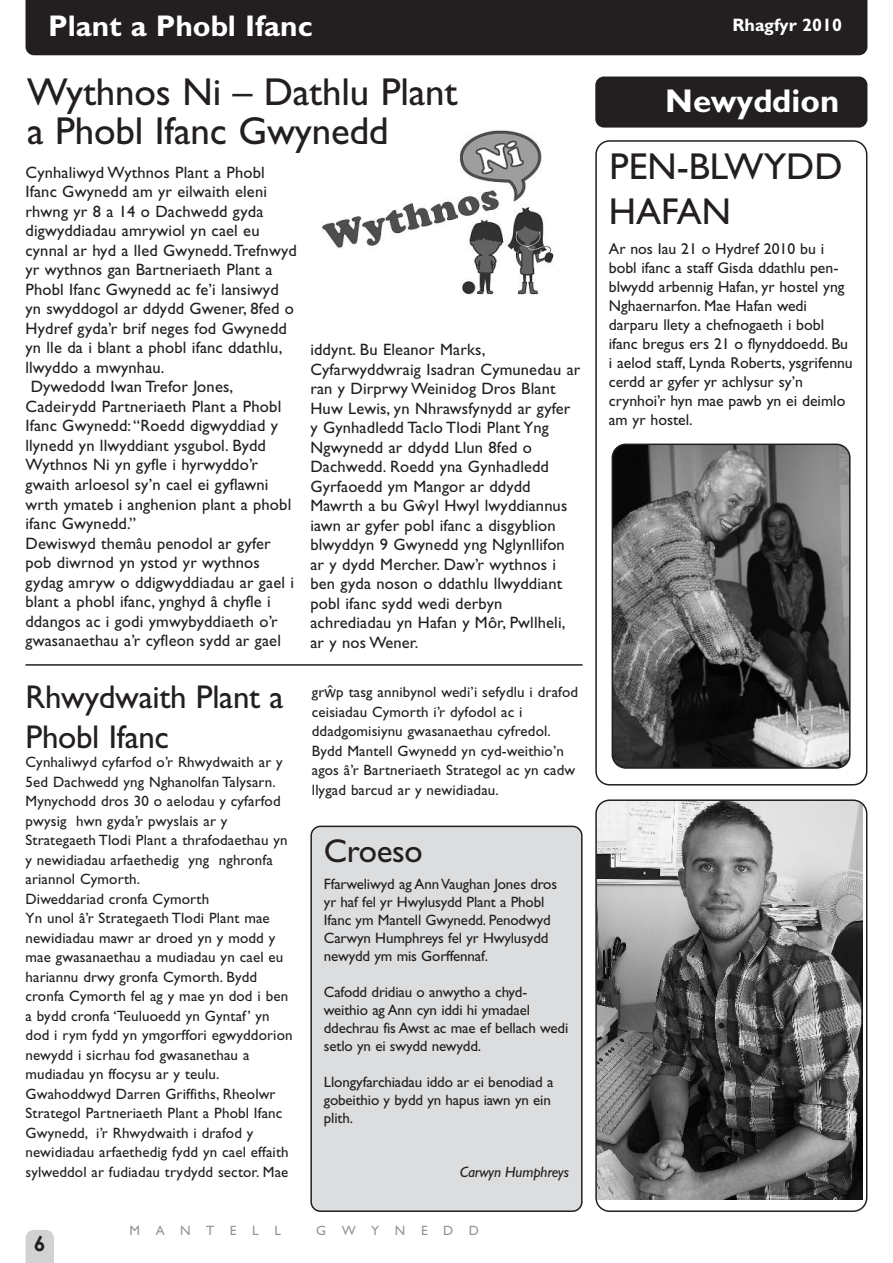
<style>
.page{position:relative;width:893px;height:1263px;background:#fff}
.page>*{position:absolute;margin:0;border:0;box-sizing:border-box;transform-origin:0 0}
.t1{font:39px/39px "Gill Sans";letter-spacing:-.005em;color:#231f20}
.t2{font:37.5px/45px "Gill Sans";color:#231f20}
.t3{font:33px/39.6px "Gill Sans";letter-spacing:-.01em;color:#231f20}
.t4{font:700 33px "Gill Sans";color:#fff}
.t5{font:700 30px "Gill Sans";color:#fff}
.t6{font:700 21px "Century Gothic";color:#231f20}
.t7{font:700 18px "Gill Sans";color:#fff}
.t8{font:16.5px/19.5px "Gill Sans";letter-spacing:.01em;color:#231f20}
.t9{font:15.75px/18.9px "Gill Sans";color:#231f20}
.t10{font:15px/19.5px "Gill Sans";letter-spacing:.01em;color:#231f20}
.t11{font:15px/18px "Gill Sans";letter-spacing:-.01em;color:#231f20}
.t12{font:italic 15px "Gill Sans";letter-spacing:-.01em;color:#231f20}
.t13{font:13.5px "Gill Sans";letter-spacing:1.15em;color:#939598}
.s1{font-family:"Lucida Grande"}
</style>
<div class="page">
<img style="left:322px;top:130px;width:232px;height:165px">
<div style="left:26px;top:0;width:841px;height:55px;background:#231f20"></div>
<svg style="left:26px;top:1230px;width:28px;height:33px"></svg>
<div style="left:310px;top:826px;width:273px;height:386px;background:#dcdddf"></div>
<hr style="left:26px;top:664px;width:557px;height:2px;background:#231f20">
<svg style="left:595px;top:799px;width:272px;height:413px;background:#7c7c7c"></svg>
<svg style="left:595px;top:140px;width:272px;height:645px"></svg>
<svg style="left:612px;top:444px;width:239px;height:325px;background:#5d5d5d"></svg>
<div style="left:595px;top:77px;width:272px;height:51px;background:#231f20;border-radius:9px"></div>
<h3 class="t5" style="left:48px;top:15px;width:266px">Plant a Phobl Ifanc</h3>
<p class="t7" style="left:732px;top:18px;width:111px">Rhagfyr 2010</p>
<h1 class="t1" style="left:27px;top:76px;width:432px">Wythnos Ni – Dathlu Plant a Phobl Ifanc Gwynedd</h1>
<p class="t8" style="left:26px;top:164px;width:241px">Cynhaliwyd Wythnos Plant a Phobl</p>
<p class="t8" style="left:26px;top:184px;width:243px">Ifanc Gwynedd am yr eilwaith eleni</p>
<p class="t8" style="left:26px;top:203px;width:239px">rhwng yr 8 a 14 o Dachwedd gyda</p>
<p class="t8" style="left:26px;top:223px;width:236px">digwyddiadau amrywiol yn cael eu</p>
<p class="t8" style="left:26px;top:242px;width:273px">cynnal ar hyd a lled Gwynedd.Trefnwyd</p>
<p class="t8" style="left:26px;top:262px;width:248px">yr wythnos gan Bartneriaeth Plant a</p>
<p class="t8" style="left:26px;top:281px;width:255px">Phobl Ifanc Gwynedd ac fe’i lansiwyd</p>
<p class="t8" style="left:26px;top:301px;width:270px">yn swyddogol ar ddydd Gwener, 8fed o</p>
<p class="t8" style="left:26px;top:320px;width:263px">Hydref gyda’r brif neges fod Gwynedd</p>
<p class="t8" style="left:26px;top:340px;width:258px">yn lle da i blant a phobl ifanc ddathlu,</p>
<p class="t8" style="left:26px;top:359px;width:141px">llwyddo a mwynhau.</p>
<p class="t8" style="left:31px;top:379px;width:204px">Dywedodd Iwan Trefor Jones,</p>
<p class="t8" style="left:26px;top:398px;width:257px">Cadeirydd Partneriaeth Plant a Phobl</p>
<p class="t8" style="left:26px;top:418px;width:254px">Ifanc Gwynedd: “Roedd digwyddiad y</p>
<p class="t8" style="left:26px;top:437px;width:242px">llynedd yn llwyddiant ysgubol. Bydd</p>
<p class="t8" style="left:26px;top:457px;width:234px">Wythnos Ni yn gyfle i hyrwyddo’r</p>
<p class="t8" style="left:26px;top:476px;width:244px">gwaith arloesol sy’n cael ei gyflawni</p>
<p class="t8" style="left:26px;top:496px;width:267px">wrth ymateb i anghenion plant a phobl</p>
<p class="t8" style="left:25px;top:515px;width:112px">ifanc Gwynedd.”</p>
<p class="t8" style="left:25px;top:535px;width:247px">Dewiswyd themâu penodol ar gyfer</p>
<p class="t8" style="left:25px;top:554px;width:236px">pob diwrnod yn ystod yr wythnos</p>
<p class="t8" style="left:25px;top:574px;width:270px">gydag amryw o ddigwyddiadau ar gael i</p>
<p class="t8" style="left:25px;top:593px;width:247px">blant a phobl ifanc, ynghyd â chyfle i</p>
<p class="t8" style="left:25px;top:613px;width:254px">ddangos ac i godi ymwybyddiaeth o’r</p>
<p class="t8" style="left:25px;top:632px;width:257px">gwasanaethau a’r cyfleon sydd ar gael</p>
<h3 class="t3" style="left:26px;top:680px;width:260px">Rhwydwaith Plant a<br>Phobl Ifanc</h3>
<p class="t10" style="left:26px;top:754px;width:269px">Cynhaliwyd cyfarfod o’r Rhwydwaith ar y 5ed Dachwedd yng Nghanolfan Talysarn.<br>Mynychodd dros 30 o aelodau y cyfarfod pwysig hwn gyda’r pwyslais ar y Strategaeth Tlodi Plant a thrafodaethau yn y newidiadau arfaethedig yng nghronfa ariannol Cymorth.<br>Diweddariad cronfa Cymorth<br>Yn unol â’r Strategaeth Tlodi Plant mae newidiadau mawr ar droed yn y modd y mae gwasanaethau a mudiadau yn cael eu hariannu drwy gronfa Cymorth. Bydd cronfa Cymorth fel ag y mae yn dod i ben a bydd cronfa ‘Teuluoedd yn Gyntaf’ yn dod i rym fydd yn ymgorffori egwyddorion newydd i sicrhau fod gwasanethau a mudiadau yn ffocysu ar y teulu.<br>Gwahoddwyd Darren Griffiths, Rheolwr Strategol Partneriaeth Plant a Phobl Ifanc Gwynedd, i’r Rhwydwaith i drafod y newidiadau arfaethedig fydd yn cael effaith sylweddol ar fudiadau trydydd sector. Mae</p>
<p class="t8" style="left:310px;top:342px;width:272px">iddynt. Bu Eleanor Marks,<br>Cyfarwyddwraig Isadran Cymunedau ar ran y Dirprwy Weinidog Dros Blant<br>Huw Lewis, yn Nhrawsfynydd ar gyfer y Gynhadledd Taclo Tlodi Plant Yng<br>Ngwynedd ar ddydd Llun 8fed o<br>Dachwedd. Roedd yna Gynhadledd<br>Gyrfaoedd ym Mangor ar ddydd<br>Mawrth a bu Gwˆ yl Hwyl lwyddiannus iawn ar gyfer pobl ifanc a disgyblion blwyddyn 9 Gwynedd yng Nglynllifon ar y dydd Mercher. Daw’r wythnos i ben gyda noson o ddathlu llwyddiant pobl ifanc sydd wedi derbyn achrediadau yn Hafan y Môr, Pwllheli, ar y nos Wener.</p>
<p class="t10" style="left:312px;top:684px;width:268px">gr<span class="s1">ŵ</span>p tasg annibynol wedi’i sefydlu i drafod ceisiadau Cymorth i’r dyfodol ac i ddadgomisiynu gwasanaethau cyfredol.<br>Bydd Mantell Gwynedd yn cyd-weithio’n agos â’r Bartneriaeth Strategol ac yn cadw llygad barcud ar y newidiadau.</p>
<h3 class="t3" style="left:324px;top:834px;width:100px">Croeso</h3>
<p class="t11" style="left:324px;top:876px;width:235px">Ffarweliwyd ag AnnVaughan Jones dros yr haf fel yr Hwylusydd Plant a Phobl Ifanc ym Mantell Gwynedd. Penodwyd Carwyn Humphreys fel yr Hwylusydd newydd ym mis Gorffennaf.</p>
<p class="t11" style="left:324px;top:984px;width:246px">Cafodd dridiau o anwytho a chyd&shy;weithio ag Ann cyn iddi hi ymadael ddechrau fis Awst ac mae ef bellach wedi setlo yn ei swydd newydd.</p>
<p class="t11" style="left:324px;top:1074px;width:231px">Llongyfarchiadau iddo ar ei benodiad a gobeithio y bydd yn hapus iawn yn ein plith.</p>
<p class="t12" style="left:460px;top:1166px;width:111px">Carwyn Humphreys</p>
<p class="t6" style="left:34px;top:1230px;width:13px">6</p>
<p class="t13" style="left:130px;top:1225px;width:153px">MANTELL</p>
<p class="t13" style="left:316px;top:1225px;width:164px">GWYNEDD</p>
<h3 class="t4" style="left:665px;top:88px;width:176px">Newyddion</h3>
<h2 class="t2" style="left:609px;top:148px;width:235px">PEN-BLWYDD<br>HAFAN</h2>
<p class="t9" style="left:609px;top:241px;width:245px">Ar nos Iau 21 o Hydref 2010 bu i bobl ifanc a staff Gisda ddathlu pen&shy;blwydd arbennig Hafan, yr hostel yng<br>Nghaernarfon. Mae Hafan wedi darparu llety a chefnogaeth i bobl ifanc bregus ers 21 o flynyddoedd. Bu i aelod staff, Lynda Roberts, ysgrifennu cerdd ar gyfer yr achlysur sy’n crynhoi’r hyn mae pawb yn ei deimlo am yr hostel.</p>
</div>
